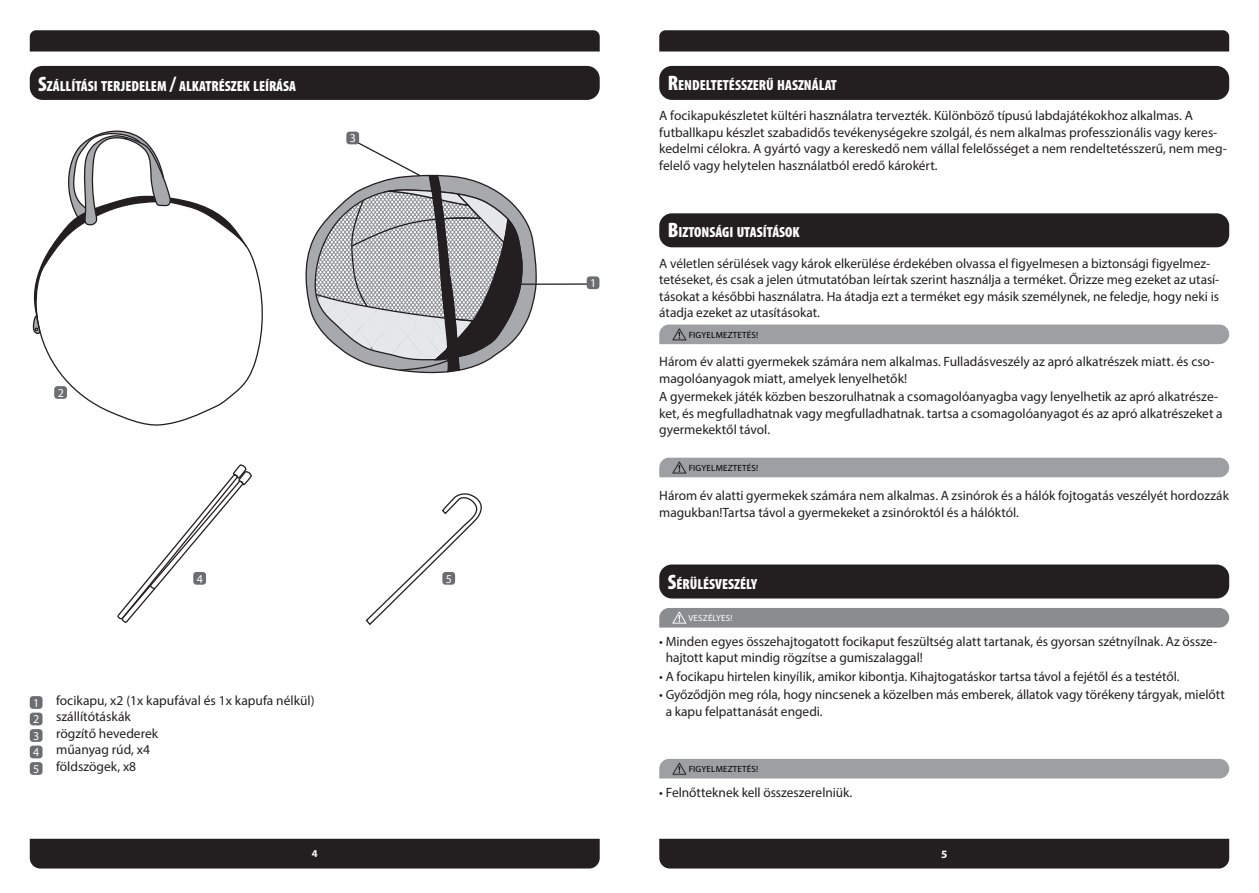
<style>
.page{position:relative;width:1259px;height:893px;background:#fff}
.page>*{position:absolute;margin:0;border:0;box-sizing:border-box;transform-origin:0 0}
.Original_Instruction{font:900 condensed 14.7px "Myriad Pro";color:#fff}
.t1{font:13.5px/16.5px "Myriad Pro";color:#231f20}
.Body{font:12px "Myriad Pro";color:#fff}
.t2{font:700 11.25px "Myriad Pro";color:#fff}
.t3{font:700 10.5px "Myriad Pro";color:#fff}
.Warning{font:9px "Myriad Pro";letter-spacing:.02em;color:#000}
.Danger{font:9px "Myriad Pro";letter-spacing:.02em;color:#fff}
.s1{font-size:21px}
</style>
<div class="page">
<div style="left:30px;top:839px;width:570px;height:29px;background:#231f20"></div>
<div style="left:659px;top:839px;width:570px;height:29px;background:#231f20"></div>
<svg style="left:30px;top:30px;width:570px;height:22px;background:#2a2627"></svg>
<svg style="left:659px;top:30px;width:570px;height:22px;background:#2a2727"></svg>
<svg style="left:45px;top:247px;width:218px;height:179px"></svg>
<svg style="left:32px;top:130px;width:216px;height:219px"></svg>
<svg style="left:305px;top:136px;width:283px;height:237px"></svg>
<svg style="left:117px;top:464px;width:135px;height:160px"></svg>
<svg style="left:365px;top:493px;width:117px;height:133px"></svg>
<div style="left:587px;top:276px;width:12px;height:13px;background:#6c6d70;border-radius:3px"></div>
<div style="left:54px;top:386px;width:13px;height:13px;background:#6c6d70;border-radius:3px"></div>
<div style="left:346px;top:132px;width:13px;height:12px;background:#6c6d70;border-radius:3px"></div>
<div style="left:193px;top:572px;width:13px;height:13px;background:#6c6d70;border-radius:3px"></div>
<div style="left:442px;top:572px;width:13px;height:13px;background:#6c6d70;border-radius:3px"></div>
<div style="left:30px;top:696px;width:13px;height:13px;background:#6c6d70;border-radius:3px"></div>
<div style="left:30px;top:713px;width:13px;height:12px;background:#6c6d70;border-radius:3px"></div>
<div style="left:30px;top:729px;width:13px;height:13px;background:#6c6d70;border-radius:3px"></div>
<div style="left:30px;top:746px;width:13px;height:12px;background:#6c6d70;border-radius:3px"></div>
<div style="left:30px;top:762px;width:13px;height:13px;background:#6c6d70;border-radius:3px"></div>
<div style="left:30px;top:66px;width:570px;height:34px;background:#231f20;border-radius:13px"></div>
<div style="left:659px;top:66px;width:570px;height:34px;background:#231f20;border-radius:13px"></div>
<div style="left:659px;top:213px;width:570px;height:34px;background:#231f20;border-radius:13px"></div>
<div style="left:659px;top:564px;width:570px;height:34px;background:#231f20;border-radius:13px"></div>
<div style="left:659px;top:458px;width:570px;height:19px;background:#9d9fa2"></div>
<div style="left:659px;top:759px;width:570px;height:19px;background:#9d9fa2"></div>
<div style="left:659px;top:324px;width:570px;height:20px;background:#9d9fa2"></div>
<div style="left:659px;top:608px;width:570px;height:20px;background:#8a8c8f"></div>
<p class="Original_Instruction" style="left:38px;top:76px;width:259px"><span class="s1">S</span>ZÁLLÍTÁSI TERJEDELEM <span class="s1">/</span> ALKATRÉSZEK LEÍRÁSA</p>
<p class="Original_Instruction" style="left:668px;top:76px;width:171px"><span class="s1">R</span>ENDELTETÉSSZERŰ HASZNÁLAT</p>
<p class="Body" style="left:58px;top:386px;width:8px">2</p>
<p class="Body" style="left:350px;top:131px;width:8px">3</p>
<p class="Body" style="left:590px;top:276px;width:8px">1</p>
<p class="t1" style="left:659px;top:107px;width:569px">A focikapukészletet kültéri használatra tervezték. Különböző típusú labdajátékokhoz alkalmas. A futballkapu készlet szabadidős tevékenységekre szolgál, és nem alkalmas professzionális vagy keres&shy;kedelmi célokra. A gyártó vagy a kereskedő nem vállal felelősséget a nem rendeltetésszerű, nem meg&shy;felelő vagy helytelen használatból eredő károkért.</p>
<p class="Original_Instruction" style="left:668px;top:223px;width:133px"><span class="s1">B</span>IZTONSÁGI UTASÍTÁSOK</p>
<p class="t1" style="left:659px;top:255px;width:561px">A véletlen sérülések vagy károk elkerülése érdekében olvassa el figyelmesen a biztonsági figyelmez&shy;tetéseket, és csak a jelen útmutatóban leírtak szerint használja a terméket. Őrizze meg ezeket az utasí&shy;tásokat a későbbi használatra. Ha átadja ezt a terméket egy másik személynek, ne feledje, hogy neki is átadja ezeket az utasításokat.</p>
<p class="t1" style="left:659px;top:353px;width:557px">Három év alatti gyermekek számára nem alkalmas. Fulladásveszély az apró alkatrészek miatt. és cso&shy;magolóanyagok miatt, amelyek lenyelhetők!</p>
<p class="t1" style="left:659px;top:388px;width:565px">A gyermekek játék közben beszorulhatnak a csomagolóanyagba vagy lenyelhetik az apró alkatrésze&shy;ket, és megfulladhatnak vagy megfulladhatnak. tartsa a csomagolóanyagot és az apró alkatrészeket a gyermekektől távol.</p>
<p class="Warning" style="left:689px;top:329px;width:71px">FIGYELMEZTETÉS!</p>
<p class="Warning" style="left:689px;top:462px;width:71px">FIGYELMEZTETÉS!</p>
<p class="t1" style="left:659px;top:487px;width:571px">Három év alatti gyermekek számára nem alkalmas. A zsinórok és a hálók fojtogatás veszélyét hordozzák magukban!Tartsa távol a gyermekeket a zsinóroktól és a hálóktól.</p>
<p class="Body" style="left:197px;top:571px;width:8px">4</p>
<p class="Body" style="left:446px;top:571px;width:8px">5</p>
<p class="Body" style="left:33px;top:696px;width:8px">1</p>
<p class="Body" style="left:33px;top:712px;width:8px">2</p>
<p class="Body" style="left:33px;top:729px;width:8px">3</p>
<p class="Body" style="left:33px;top:745px;width:8px">4</p>
<p class="Body" style="left:33px;top:762px;width:8px">5</p>
<p class="t1" style="left:56px;top:692px;width:260px">focikapu, x2 (1x kapufával és 1x kapufa nélkül)</p>
<p class="t1" style="left:56px;top:708px;width:76px">szállítótáskák</p>
<p class="t1" style="left:56px;top:725px;width:103px">rögzítő hevederek</p>
<p class="t1" style="left:56px;top:741px;width:95px">műanyag rúd, x4</p>
<p class="t1" style="left:56px;top:758px;width:82px">földszögek, x8</p>
<p class="Original_Instruction" style="left:668px;top:574px;width:91px"><span class="s1">S</span>ÉRÜLÉSVESZÉLY</p>
<p class="Danger" style="left:688px;top:612px;width:46px">VESZÉLYES!</p>
<p class="t1" style="left:665px;top:633px;width:553px;text-indent:-6px">• Minden egyes összehajtogatott focikaput feszültség alatt tartanak, és gyorsan szétnyílnak. Az össze&shy;hajtott kaput mindig rögzítse a gumiszalaggal!</p>
<p class="t1" style="left:659px;top:668px;width:522px">• A focikapu hirtelen kinyílik, amikor kibontja. Kihajtogatáskor tartsa távol a fejétől és a testétől.</p>
<p class="t1" style="left:665px;top:686px;width:561px;text-indent:-6px">• Győződjön meg róla, hogy nincsenek a közelben más emberek, állatok vagy törékeny tárgyak, mielőtt a kapu felpattanását engedi.</p>
<p class="Warning" style="left:689px;top:763px;width:71px">FIGYELMEZTETÉS!</p>
<p class="t1" style="left:659px;top:784px;width:195px">• Felnőtteknek kell összeszerelniük.</p>
<p class="t3" style="left:312px;top:847px;width:7px">4</p>
<p class="t2" style="left:941px;top:847px;width:8px">5</p>
</div>
